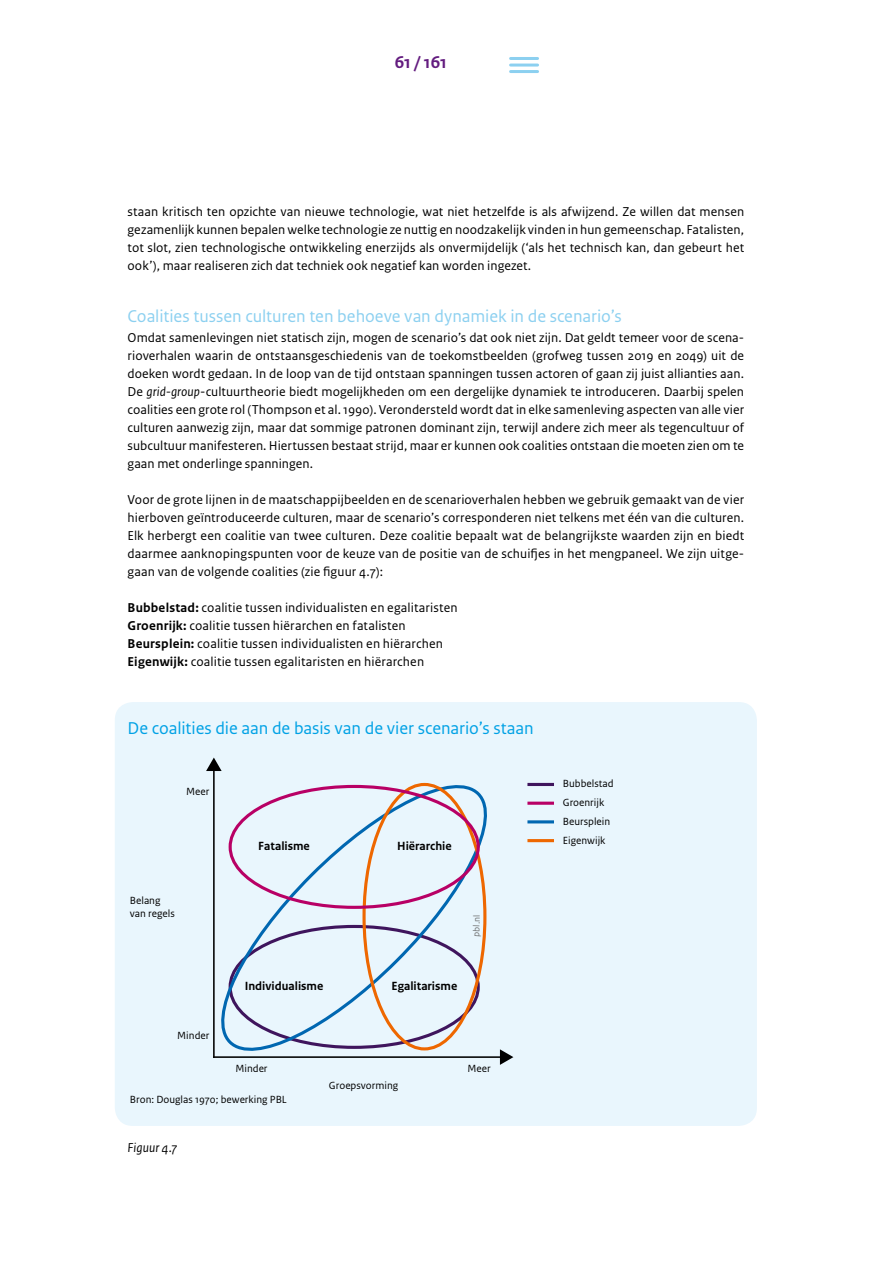
<style>
.page{position:relative;width:893px;height:1263px;background:#fff}
.page>*{position:absolute;margin:0;border:0;box-sizing:border-box;transform-origin:0 0}
._04_TUSSENKOP{font:18px "Rijksoverheid Sans Text";letter-spacing:-.005em;color:#8cd0f0}
.SUBKOP{font:18px "Rijksoverheid Sans Text";letter-spacing:-.005em;color:#00a1e5}
.t1{font:700 18px "Rijksoverheid Sans Text";color:#631c7f}
._01_PLATTETEKST{font:13.5px/18px "Rijksoverheid Sans Text";letter-spacing:.01em;color:#000;text-align:justify}
._01_PLATTETEKST-2{font:italic 13.5px "Rijksoverheid Sans Text";letter-spacing:.005em;color:#000}
.t2{font:700 12.45px "Rijksoverheid Sans Text";color:#000}
.t3{font:10.95px/18.8px "Rijksoverheid Sans Text";color:#000}
.t4{font:9.3px "Rijksoverheid Sans Text";color:#6f7070}
.s1{font-style:italic}
.s2{font-weight:700}
</style>
<div class="page">
<hr style="left:511px;top:57px;width:27px;height:3px;background:#8cd0f0">
<hr style="left:511px;top:64px;width:27px;height:3px;background:#8cd0f0">
<hr style="left:511px;top:70px;width:27px;height:3px;background:#8cd0f0">
<div style="left:115px;top:702px;width:642px;height:424px;background:#e9f6fd"></div>
<svg style="left:206px;top:757px;width:16px;height:13px"></svg>
<svg style="left:502px;top:1049px;width:11px;height:16px"></svg>
<svg style="left:202px;top:770px;width:300px;height:296px;background:#dce4ed"></svg>
<div style="left:229px;top:785px;width:251px;height:124px;border:3px solid #b80065;border-radius:50%"></div>
<hr style="left:527px;top:783px;width:27px;height:3px;background:#3f155d">
<hr style="left:527px;top:802px;width:27px;height:3px;background:#b80065">
<hr style="left:527px;top:820px;width:27px;height:3px;background:#0067b1">
<hr style="left:527px;top:839px;width:27px;height:3px;background:#ee6700">
<svg style="left:473px;top:918px;width:8px;height:18px"></svg>
<h1 class="t1" style="left:395px;top:52px;width:54px">61 / 161</h1>
<p class="_01_PLATTETEKST" style="left:128px;top:203px;width:618px">staan kritisch ten opzichte van nieuwe technologie, wat niet hetzelfde is als afwijzend. Ze willen dat mensen gezamenlijk kunnen bepalen welke technologie ze nuttig en noodzakelijk vinden in hun gemeenschap. Fatalisten, tot slot, zien technologische ontwikkeling enerzijds als onvermijdelijk (‘als het technisch kan, dan gebeurt het ook’), maar realiseren zich dat techniek ook negatief kan worden ingezet.</p>
<p class="_04_TUSSENKOP" style="left:128px;top:306px;width:496px">Coalities tussen culturen ten behoeve van dynamiek in de scenario’s</p>
<p class="_01_PLATTETEKST" style="left:128px;top:329px;width:618px">Omdat samenlevingen niet statisch zijn, mogen de scenario’s dat ook niet zijn. Dat geldt temeer voor de scena&shy;rioverhalen waarin de ontstaansgeschiedenis van de toekomstbeelden (grofweg tussen 2019 en 2049) uit de doeken wordt gedaan. In de loop van de tijd ontstaan spanningen tussen actoren of gaan zij juist allianties aan.<br>De <span class="s1">grid-group</span>-cultuurtheorie biedt mogelijkheden om een dergelijke dynamiek te introduceren. Daarbij spelen coalities een grote rol (Thompson et al. 1990). Verondersteld wordt dat in elke samenleving aspecten van alle vier culturen aanwezig zijn, maar dat sommige patronen dominant zijn, terwijl andere zich meer als tegencultuur of subcultuur manifesteren. Hiertussen bestaat strijd, maar er kunnen ook coalities ontstaan die moeten zien om te gaan met onderlinge spanningen.</p>
<p class="_01_PLATTETEKST" style="left:128px;top:491px;width:618px">Voor de grote lijnen in de maatschappijbeelden en de scenarioverhalen hebben we gebruik gemaakt van de vier hierboven geïntroduceerde culturen, maar de scenario’s corresponderen niet telkens met één van die culturen.<br>Elk herbergt een coalitie van twee culturen. Deze coalitie bepaalt wat de belangrijkste waarden zijn en biedt daarmee aanknopingspunten voor de keuze van de positie van de schuifjes in het mengpaneel. We zijn uitge&shy;gaan van de volgende coalities (zie figuur 4.7):</p>
<p class="_01_PLATTETEKST" style="left:128px;top:599px;width:332px"><span class="s2">Bubbelstad:</span> coalitie tussen individualisten en egalitaristen</p>
<p class="_01_PLATTETEKST" style="left:128px;top:617px;width:280px"><span class="s2">Groenrijk:</span> coalitie tussen hiërarchen en fatalisten</p>
<p class="_01_PLATTETEKST" style="left:128px;top:635px;width:317px"><span class="s2">Beursplein:</span> coalitie tussen individualisten en hiërarchen</p>
<p class="_01_PLATTETEKST" style="left:128px;top:653px;width:298px"><span class="s2">Eigenwijk:</span> coalitie tussen egalitaristen en hiërarchen</p>
<p class="SUBKOP" style="left:128px;top:717px;width:408px">De coalities die aan de basis van de vier scenario’s staan</p>
<p class="t3" style="left:186px;top:782px;width:25px">Meer</p>
<p class="t3" style="left:130px;top:894px;width:46px;line-height:13px">Belang van regels</p>
<p class="t2" style="left:258px;top:839px;width:53px">Fatalisme</p>
<p class="t2" style="left:397px;top:839px;width:56px">Hiërarchie</p>
<p class="t4" style="left:471px;top:917px;width:4px;rotate:-90deg">l</p>
<p class="t2" style="left:245px;top:979px;width:80px">Individualisme</p>
<p class="t2" style="left:392px;top:979px;width:67px">Egalitarisme</p>
<p class="t3" style="left:177px;top:1026px;width:34px">Minder</p>
<p class="t3" style="left:235px;top:1059px;width:34px">Minder</p>
<p class="t3" style="left:130px;top:1090px;width:159px">Bron: Douglas 1970; bewerking PBL</p>
<p class="_01_PLATTETEKST-2" style="left:128px;top:1140px;width:51px">Figuur 4.7</p>
<p class="t3" style="left:329px;top:1076px;width:71px">Groepsvorming</p>
<p class="t3" style="left:468px;top:1059px;width:25px">Meer</p>
<p class="t3" style="left:563px;top:775px;width:52px">Bubbelstad</p>
<p class="t3" style="left:563px;top:793px;width:49px">Groenrijk<br>Beursplein<br>Eigenwijk</p>
</div>
